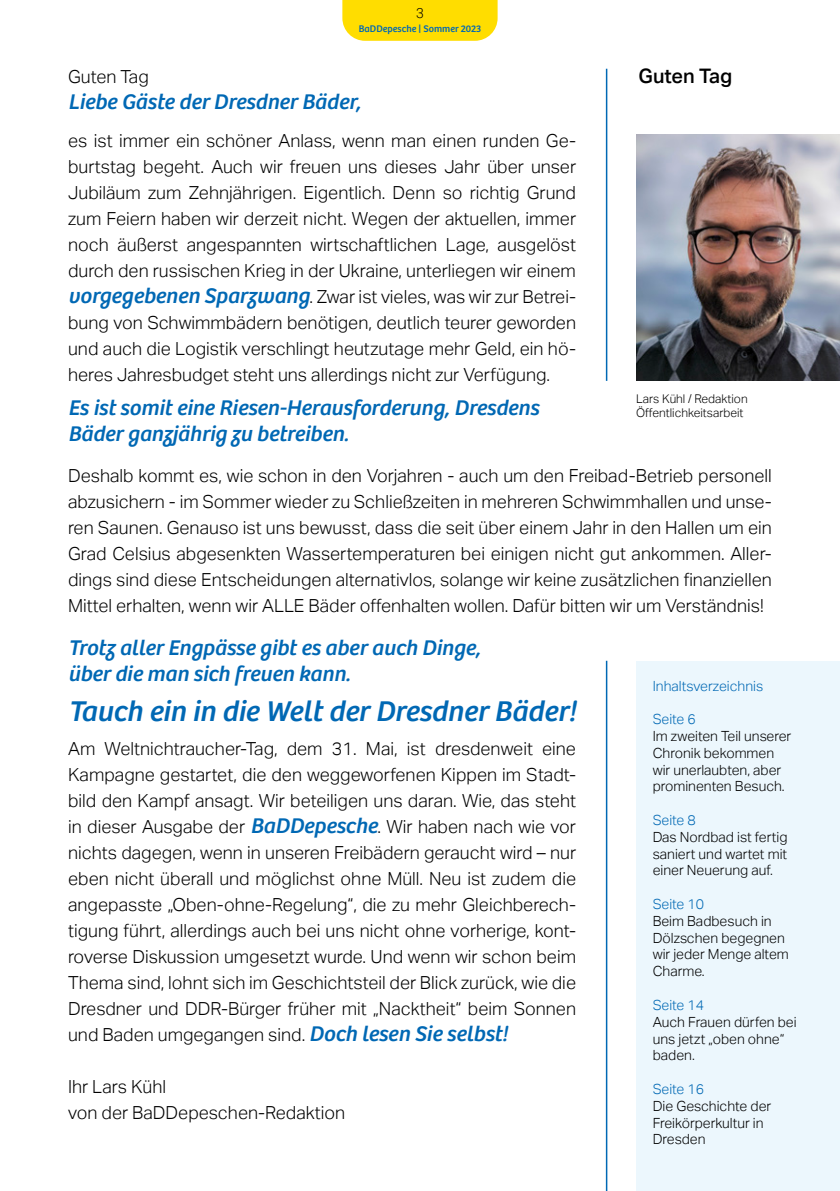
<style>
.page{position:relative;width:840px;height:1191px;background:#fff}
.page>*{position:absolute;margin:0;border:0;box-sizing:border-box;transform-origin:0 0}
.t1{font:italic 29.6px "Bree";color:#0068b4}
.t2{font:italic 22px "Bree";color:#0068b4}
.t3{font:500 20px "Aktiv Grotesk";color:#000}
.t4{font:300 18px/26px "Aktiv Grotesk";color:#000;text-align:justify}
.t5{font:300 14px/16.8px "Aktiv Grotesk";color:#000}
.t6{font:300 14px "Aktiv Grotesk";color:#0068b4}
.t7{font:300 14px "Roboto";color:#000}
.t8{font:300 12px "Aktiv Grotesk";color:#000}
.t9{font:10px "Bree";color:#0068b4}
.s1{font-family:"Bree";font-weight:400;font-style:italic;font-size:22px;color:#0068b4}
</style>
<div class="page">
<div style="left:636px;top:661px;width:203px;height:530px;background:#ecf7fd"></div>
<img style="left:636px;top:135px;width:203px;height:245px">
<hr style="left:605px;top:69px;width:2px;height:312px;background:#0068b4">
<hr style="left:605px;top:661px;width:2px;height:530px;background:#0068b4">
<div style="left:342px;top:0;width:155px;height:41px;background:#fd0"></div>
<p class="t7" style="left:416px;top:3px;width:9px">3</p>
<p class="t9" style="left:358px;top:21px;width:124px">BaDDepesche | Sommer 2023</p>
<p class="t4" style="left:68px;top:64px;width:82px">Guten Tag</p>
<p class="t2" style="left:68px;top:89px;width:294px">Liebe Gäste der Dresdner Bäder,</p>
<p class="t4" style="left:68px;top:128px;width:509px">es ist immer ein schöner Anlass, wenn man einen runden Ge&shy;burtstag begeht. Auch wir freuen uns dieses Jahr über unser Jubiläum zum Zehnjährigen. Eigentlich. Denn so richtig Grund zum Feiern haben wir derzeit nicht. Wegen der aktuellen, immer noch äußerst angespannten wirtschaftlichen Lage, ausgelöst durch den russischen Krieg in der Ukraine, unterliegen wir einem <span class="s1">vorgegebenen Sparzwang</span>. Zwar ist vieles, was wir zur Betrei&shy;bung von Schwimmbädern benötigen, deutlich teurer geworden und auch die Logistik verschlingt heutzutage mehr Geld, ein hö&shy;heres Jahresbudget steht uns allerdings nicht zur Verfügung.</p>
<p class="t2" style="left:68px;top:395px;width:472px">Es ist somit eine Riesen-Herausforderung, Dresdens</p>
<p class="t2" style="left:68px;top:421px;width:282px">Bäder ganzjährig zu betreiben.</p>
<p class="t3" style="left:638px;top:64px;width:95px">Guten Tag</p>
<p class="t8" style="left:636px;top:392px;width:113px">Lars Kühl / Redaktion</p>
<p class="t8" style="left:636px;top:406px;width:109px">Öffentlichkeitsarbeit</p>
<p class="t4" style="left:68px;top:463px;width:705px">Deshalb kommt es, wie schon in den Vorjahren - auch um den Freibad-Betrieb personell abzusichern - im Sommer wieder zu Schließzeiten in mehreren Schwimmhallen und unse&shy;ren Saunen. Genauso ist uns bewusst, dass die seit über einem Jahr in den Hallen um ein Grad Celsius abgesenkten Wassertemperaturen bei einigen nicht gut ankommen. Aller&shy;dings sind diese Entscheidungen alternativlos, solange wir keine zusätzlichen finanziellen Mittel erhalten, wenn wir ALLE Bäder offenhalten wollen. Dafür bitten wir um Verständnis!</p>
<p class="t2" style="left:68px;top:635px;width:414px">Trotz aller Engpässe gibt es aber auch Dinge,</p>
<p class="t2" style="left:68px;top:661px;width:284px">über die man sich freuen kann.</p>
<p class="t1" style="left:68px;top:694px;width:509px">Tauch ein in die Welt der Dresdner Bäder!</p>
<p class="t4" style="left:68px;top:736px;width:509px">Am Weltnichtraucher-Tag, dem 31. Mai, ist dresdenweit eine Kampagne gestartet, die den weggeworfenen Kippen im Stadt&shy;bild den Kampf ansagt. Wir beteiligen uns daran. Wie, das steht in dieser Ausgabe der <span class="s1">BaDDepesche</span>. Wir haben nach wie vor nichts dagegen, wenn in unseren Freibädern geraucht wird – nur eben nicht überall und möglichst ohne Müll. Neu ist zudem die angepasste „Oben-ohne-Regelung“, die zu mehr Gleichberech&shy;tigung führt, allerdings auch bei uns nicht ohne vorherige, kont&shy;roverse Diskussion umgesetzt wurde. Und wenn wir schon beim Thema sind, lohnt sich im Geschichtsteil der Blick zurück, wie die Dresdner und DDR-Bürger früher mit „Nacktheit“ beim Sonnen und Baden umgegangen sind. <span class="s1">Doch lesen Sie selbst!</span></p>
<p class="t4" style="left:68px;top:1074px;width:99px">Ihr Lars Kühl</p>
<p class="t4" style="left:68px;top:1100px;width:278px">von der BaDDepeschen-Redaktion</p>
<p class="t6" style="left:652px;top:677px;width:112px">Inhaltsverzeichnis</p>
<p class="t6" style="left:652px;top:711px;width:45px">Seite 6</p>
<p class="t5" style="left:652px;top:727px;width:140px">Im zweiten Teil unserer<br>Chronik bekommen wir unerlaubten, aber prominenten Besuch.</p>
<p class="t6" style="left:652px;top:812px;width:45px">Seite 8</p>
<p class="t5" style="left:652px;top:828px;width:136px;text-align:justify">Das Nordbad ist fertig saniert und wartet mit einer Neuerung auf.</p>
<p class="t6" style="left:652px;top:896px;width:53px">Seite 10</p>
<p class="t5" style="left:652px;top:912px;width:137px">Beim Badbesuch in<br>Dölzschen begegnen wir jeder Menge altem<br>Charme.</p>
<p class="t6" style="left:652px;top:996px;width:53px">Seite 14</p>
<p class="t5" style="left:652px;top:1013px;width:145px">Auch Frauen dürfen bei uns jetzt „oben ohne“ baden.</p>
<p class="t6" style="left:652px;top:1080px;width:53px">Seite 16</p>
<p class="t5" style="left:652px;top:1097px;width:120px">Die Geschichte der<br>Freikörperkultur in<br>Dresden</p>
</div>
